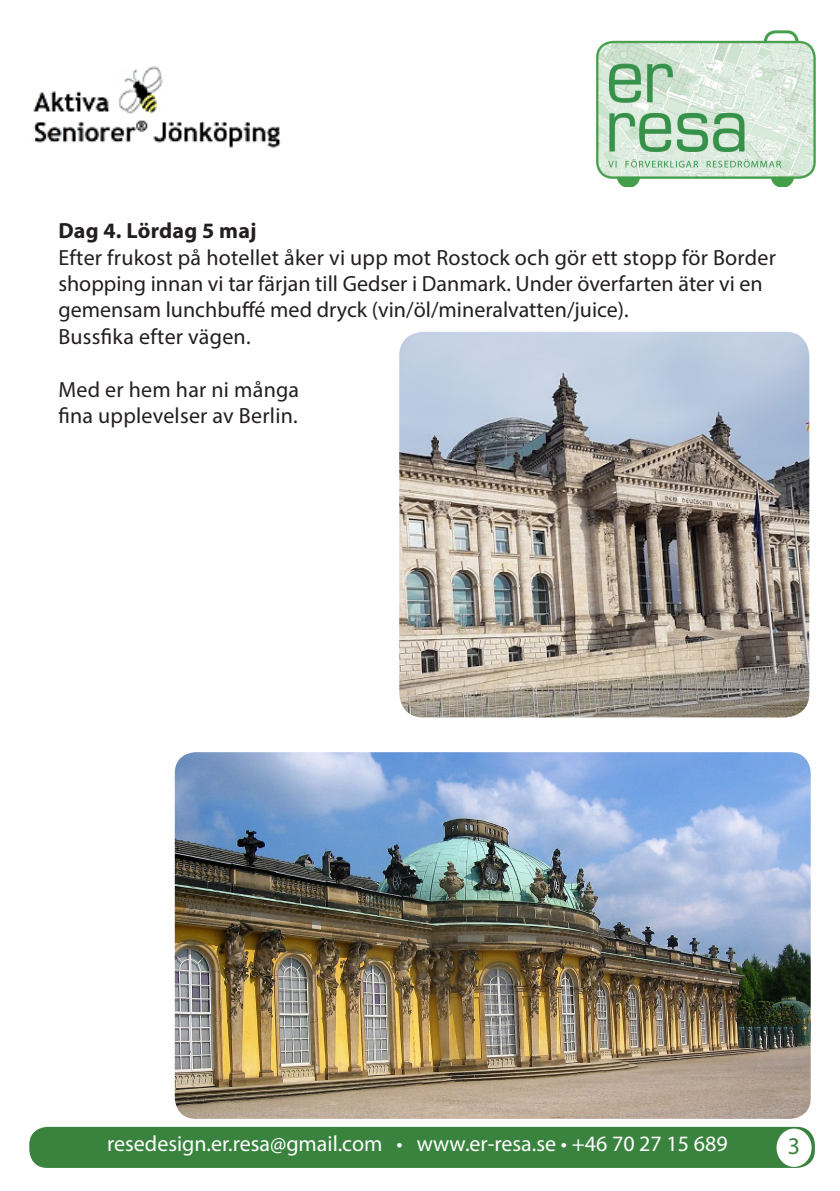
<style>
.page{position:relative;width:840px;height:1191px;background:#fff}
.page>*{position:absolute;margin:0;border:0;box-sizing:border-box;transform-origin:0 0}
.t1{font:24px "Myriad Pro";color:#39833f}
.t2{font:22px/26.4px "Myriad Pro";letter-spacing:.005em;color:#231f20}
.t3{font:22px "Myriad Pro";color:#fff}
.t4{font:700 22px "Myriad Pro";letter-spacing:.01em;color:#231f20}
</style>
<div class="page">
<div style="left:29px;top:1126px;width:785px;height:42px;background:#39833f;border-radius:18px"></div>
<img style="left:596px;top:30px;width:219px;height:157px">
<img style="left:33px;top:66px;width:248px;height:82px">
<div style="left:776px;top:1128px;width:35px;height:38px;background:#fff;border-radius:50%"></div>
<img style="left:175px;top:752px;width:635px;height:366px">
<img style="left:399px;top:332px;width:409px;height:385px">
<p class="t4" style="left:58px;top:216px;width:200px">Dag 4. Lördag 5 maj</p>
<p class="t2" style="left:58px;top:244px;width:718px">Efter frukost på hotellet åker vi upp mot Rostock och gör ett stopp för Border shopping innan vi tar färjan till Gedser i Danmark. Under överfarten äter vi en gemensam lunchbuffé med dryck (vin/öl/mineralvatten/juice).</p>
<p class="t2" style="left:58px;top:323px;width:194px">Bussfika efter vägen.</p>
<p class="t2" style="left:58px;top:376px;width:242px">Med er hem har ni många</p>
<p class="t2" style="left:58px;top:402px;width:241px">fina upplevelser av Berlin.</p>
<p class="t3" style="left:107px;top:1130px;width:621px">resedesign.er.resa@gmail.com • www.er-resa.se • +46 70 27 15 689</p>
<p class="t1" style="left:787px;top:1131px;width:14px">3</p>
</div>
